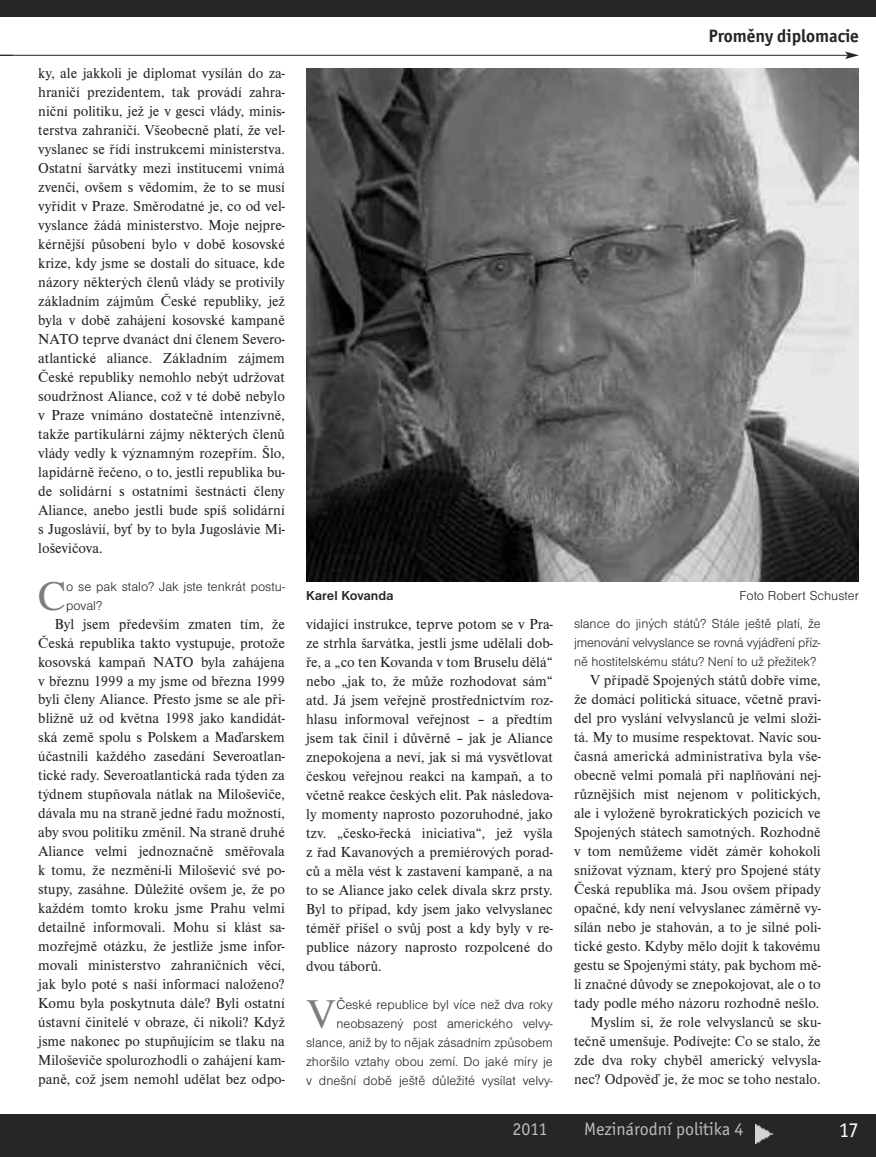
<style>
.page{position:relative;width:876px;height:1157px;background:#fff}
.page>*{position:absolute;margin:0;border:0;box-sizing:border-box;transform-origin:0 0}
.t1{font:41.85px "Nimbus Rom No 9 LCE";color:#7d7d7d}
.t2{font:21px "Officina San Itc T";color:#fff}
.t3{font:18px "Officina San Itc T";color:#bebebe}
.t4{font:700 18px "Officina San Itc TCE";color:#272627}
.t5{font:15px/18.9px "Nimbus Rom DCE";color:#272627;text-align:justify}
.t6{font:13.5px/19px "Nimbus San DCE Ligh";color:#272627}
.t7{font:700 13.5px "Nimbus San DCE";letter-spacing:-.005em;color:#272627}
</style>
<div class="page">
<div style="left:0;top:1114px;width:876px;height:43px;background:#272627"></div>
<div style="left:0;top:0;width:876px;height:17px;background:#272627"></div>
<img style="left:756px;top:1124px;width:17px;height:19px">
<hr style="left:0;top:55px;width:848px;height:1px;background:#272627">
<svg style="left:845px;top:52px;width:14px;height:7px"></svg>
<img style="left:306px;top:68px;width:553px;height:513px">
<p class="t4" style="left:708px;top:25px;width:152px">Proměny diplomacie</p>
<p class="t5" style="left:38px;top:63px;width:248px">ky, ale jakkoli je diplomat vysílán do za&shy;hraničí prezidentem, tak provádí zahra&shy;niční politiku, jež je v gesci vlády, minis&shy;terstva zahraničí. Všeobecně platí, že vel&shy;vyslanec se řídí instrukcemi ministerstva.<br>Ostatní šarvátky mezi institucemi vnímá zvenčí, ovšem s vědomím, že to se musí vyřídit v Praze. Směrodatné je, co od vel&shy;vyslance žádá ministerstvo. Moje nejpre&shy;kérnější působení bylo v době kosovské krize, kdy jsme se dostali do situace, kde názory některých členů vlády se protivily základním zájmům České republiky, jež byla v době zahájení kosovské kampaně NATO teprve dvanáct dní členem Severo&shy;atlantické aliance. Základním zájmem České republiky nemohlo nebýt udržovat soudržnost Aliance, což v té době nebylo v Praze vnímáno dostatečně intenzivně, takže partikulární zájmy některých členů vlády vedly k významným rozepřím. Šlo, lapidárně řečeno, o to, jestli republika bu&shy;de solidární s ostatními šestnácti členy Aliance, anebo jestli bude spíš solidární s Jugoslávií, byť by to byla Jugoslávie Mi&shy;loševičova.</p>
<h1 class="t1" style="left:38px;top:570px;width:29px">C</h1>
<p class="t6" style="left:66px;top:576px;width:220px">o se pak stalo? Jak jste tenkrát postu&shy;poval?</p>
<p class="t5" style="left:38px;top:614px;width:248px;text-indent:17px">Byl jsem především zmaten tím, že Česká republika takto vystupuje, protože kosovská kampaň NATO byla zahájena v březnu 1999 a my jsme od března 1999 byli členy Aliance. Přesto jsme se ale při&shy;bližně už od května 1998 jako kandidát&shy;ská země spolu s Polskem a Maďarskem účastnili každého zasedání Severoatlan&shy;tické rady. Severoatlantická rada týden za týdnem stupňovala nátlak na Miloševiče, dávala mu na straně jedné řadu možností, aby svou politiku změnil. Na straně druhé Aliance velmi jednoznačně směřovala k tomu, že nezmění-li Milošević své po&shy;stupy, zasáhne. Důležité ovšem je, že po každém tomto kroku jsme Prahu velmi detailně informovali. Mohu si klást sa&shy;mozřejmě otázku, že jestliže jsme infor&shy;movali ministerstvo zahraničních věcí, jak bylo poté s naší informací naloženo?<br>Komu byla poskytnuta dále? Byli ostatní ústavní činitelé v obraze, či nikoli? Když jsme nakonec po stupňujícím se tlaku na Miloševiče spolurozhodli o zahájení kam&shy;paně, což jsem nemohl udělat bez odpo-</p>
<p class="t5" style="left:306px;top:614px;width:248px">vídající instrukce, teprve potom se v Pra&shy;ze strhla šarvátka, jestli jsme udělali dob&shy;ře, a „co ten Kovanda v tom Bruselu dělá“ nebo „jak to, že může rozhodovat sám“ atd. Já jsem veřejně prostřednictvím roz&shy;hlasu informoval veřejnost – a předtím jsem tak činil i důvěrně – jak je Aliance znepokojena a neví, jak si má vysvětlovat českou veřejnou reakci na kampaň, a to včetně reakce českých elit. Pak následova&shy;ly momenty naprosto pozoruhodné, jako tzv. „česko-řecká iniciativa“, jež vyšla z řad Kavanových a premiérových porad&shy;ců a měla vést k zastavení kampaně, a na to se Aliance jako celek dívala skrz prsty.<br>Byl to případ, kdy jsem jako velvyslanec téměř přišel o svůj post a kdy byly v re&shy;publice názory naprosto rozpolcené do dvou táborů.</p>
<p class="t7" style="left:306px;top:587px;width:89px">Karel Kovanda</p>
<p class="t6" style="left:740px;top:585px;width:121px">Foto Robert Schuster</p>
<p class="t6" style="left:574px;top:614px;width:248px;text-align:justify">slance do jiných států? Stále ještě platí, že jmenování velvyslance se rovná vyjádření příz&shy;ně hostitelskému státu? Není to už přežitek?</p>
<p class="t5" style="left:574px;top:670px;width:248px;text-align:right">V případě Spojených států dobře víme,<br>že domácí politická situace, včetně pravi&shy;del pro vyslání velvyslanců je velmi složi&shy;tá. My to musíme respektovat. Navíc sou&shy;časná americká administrativa byla vše&shy;obecně velmi pomalá při naplňování nej&shy;různějších míst nejenom v politických, ale i vyloženě byrokratických pozicích ve Spojených státech samotných. Rozhodně v tom nemůžeme vidět záměr kohokoli snižovat význam, který pro Spojené státy Česká republika má. Jsou ovšem případy opačné, kdy není velvyslanec záměrně vy&shy;sílán nebo je stahován, a to je silné poli&shy;tické gesto. Kdyby mělo dojít k takovému gestu se Spojenými státy, pak bychom mě&shy;li značné důvody se znepokojovat, ale o to tady podle mého názoru rozhodně nešlo.<br>Myslím si, že role velvyslanců se sku&shy;tečně umenšuje. Podívejte: Co se stalo, že zde dva roky chyběl americký velvysla&shy;nec? Odpověď je, že moc se toho nestalo.</p>
<p class="t6" style="left:306px;top:994px;width:248px;text-align:right">České republice byl více než dva roky neobsazený post amerického velvy&shy;slance, aniž by to nějak zásadním způsobem zhoršilo vztahy obou zemí. Do jaké míry je v dnešní době ještě důležité vysílat velvy-</p>
<h1 class="t1" style="left:306px;top:988px;width:32px">V</h1>
<p class="t3" style="left:513px;top:1118px;width:36px">2011</p>
<p class="t3" style="left:584px;top:1118px;width:161px">Mezinárodní politika 4</p>
<h2 class="t2" style="left:839px;top:1117px;width:22px">17</h2>
</div>
